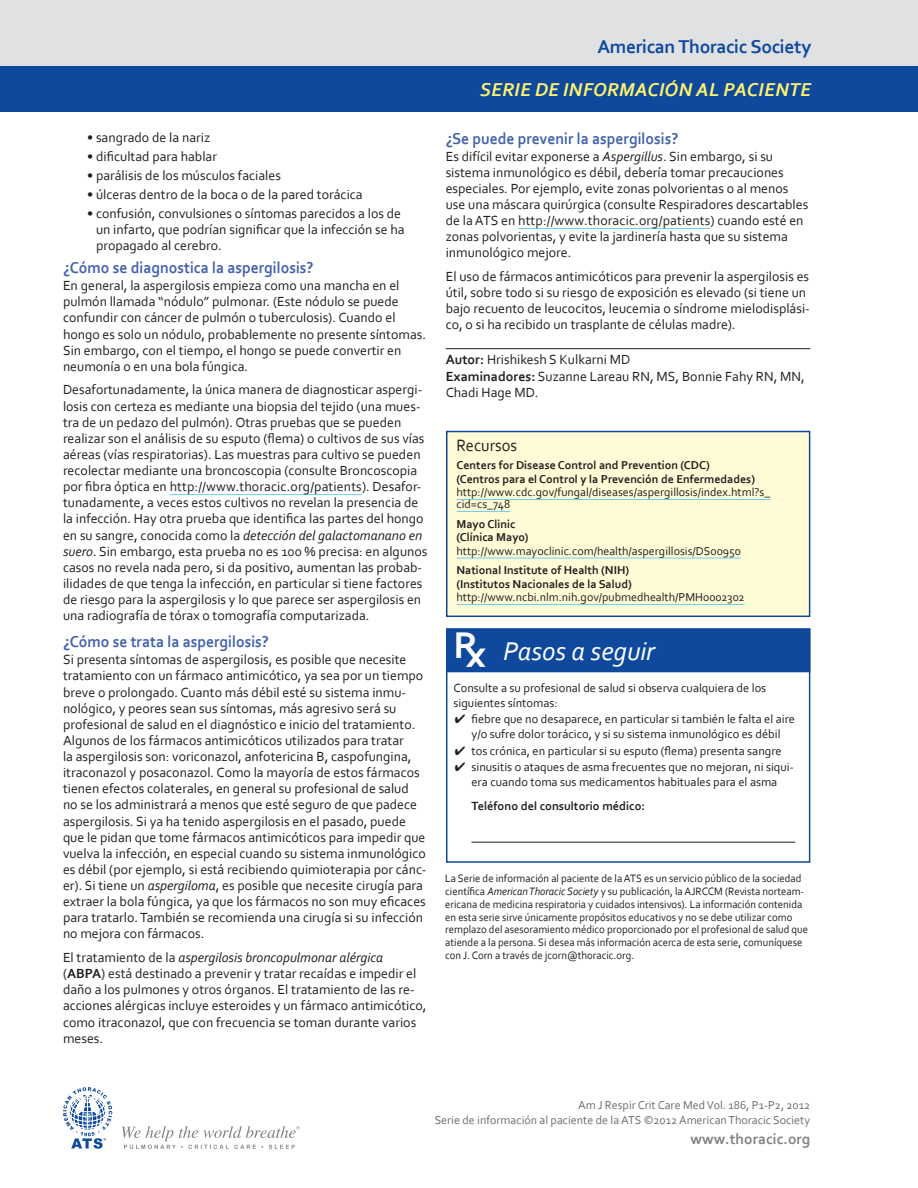
<style>
.page{position:relative;width:918px;height:1188px;background:#fff}
.page>*{position:absolute;margin:0;border:0;box-sizing:border-box;transform-origin:0 0}
.RX_Headline{font:italic 27px "Corbel";color:#fff}
.t1{font:italic 700 19.5px "Corbel";letter-spacing:.02em;color:#fff46d}
.t2{font:700 19.5px "Corbel";letter-spacing:-.02em;color:#0f499d}
.Resources_Box_Title{font:17.25px "Corbel";color:#231f20;scale:.95 1}
.Body_Headline{font:700 16.5px "Corbel";color:#4262ac;scale:.95 1}
.t3{font:700 15.45px "Corbel";color:#808285}
.Body{font:13.8px/16.2px "Corbel";color:#231f20}
.Authors{font:13.8px/16.6px "Corbel";color:#231f20}
.Rx_Intro_Text{font:12.3px/15px "Corbel";color:#231f20;text-align:center}
.Rx_Telephone{font:700 12.3px "Corbel";color:#231f20}
.Resources_Listing{font:12px/12px "Corbel";color:#231f20}
.Reources_Headline{font:700 12px/13.5px "Corbel";color:#231f20}
.Copyright_Info{font:12px "Corbel";color:#6c6d70}
.Endnote{font:11.25px/12.8px "Corbel";color:#231f20;scale:.95 1}
.s1{font-style:italic}
.s2{font-weight:700}
.s3{font-family:"Rx";font-style:normal;font-size:34.5px}
</style>
<div class="page">
<div style="left:0;top:0;width:918px;height:66px;background:#e0e1e3"></div>
<div style="left:0;top:66px;width:918px;height:45px;background:#0f499d"></div>
<svg style="left:63px;top:1087px;width:49px;height:62px"></svg>
<svg style="left:122px;top:1126px;width:178px;height:23px"></svg>
<hr style="left:170px;top:494px;width:192px;height:1px;background:#6bcff6">
<hr style="left:518px;top:228px;width:192px;height:1px;background:#6bcff6">
<hr style="left:446px;top:348px;width:364px;height:1px;background:#231f20">
<div style="left:447px;top:432px;width:363px;height:184px;background:#fffbd6"></div>
<hr style="left:456px;top:499px;width:314px;height:1px;background:#6bcff6">
<hr style="left:456px;top:511px;width:54px;height:1px;background:#6bcff6">
<hr style="left:456px;top:558px;width:285px;height:1px;background:#6bcff6">
<hr style="left:456px;top:604px;width:289px;height:1px;background:#6bcff6">
<div style="left:446px;top:431px;width:364px;height:186px;border:2px solid #0f499d"></div>
<div style="left:446px;top:629px;width:364px;height:43px;background:#0f499d"></div>
<hr style="left:471px;top:842px;width:324px;height:1px;background:#231f20">
<div style="left:446px;top:628px;width:364px;height:235px;border:2px solid #0f499d"></div>
<p class="Body" style="left:87px;top:129px;width:125px">• sangrado de la nariz</p>
<p class="Body" style="left:87px;top:148px;width:132px">• dificultad para hablar</p>
<p class="Body" style="left:87px;top:167px;width:195px">• parálisis de los músculos faciales</p>
<p class="Body" style="left:87px;top:186px;width:277px">• úlceras dentro de la boca o de la pared torácica</p>
<p class="Body" style="left:96px;top:205px;width:310px;text-indent:-9px">• confusión, convulsiones o síntomas parecidos a los de un infarto, que podrían significar que la infección se ha propagado al cerebro.</p>
<p class="Body_Headline" style="left:63px;top:258px;width:265px">¿Cómo se diagnostica la aspergilosis?</p>
<p class="Body" style="left:63px;top:277px;width:365px">En general, la aspergilosis empieza como una mancha en el pulmón llamada “nódulo” pulmonar. (Este nódulo se puede confundir con cáncer de pulmón o tuberculosis). Cuando el hongo es solo un nódulo, probablemente no presente síntomas.<br>Sin embargo, con el tiempo, el hongo se puede convertir en neumonía o en una bola fúngica.</p>
<p class="Body" style="left:63px;top:381px;width:366px">Desafortunadamente, la única manera de diagnosticar aspergi&shy;losis con certeza es mediante una biopsia del tejido (una mues&shy;tra de un pedazo del pulmón). Otras pruebas que se pueden realizar son el análisis de su esputo (flema) o cultivos de sus vías aéreas (vías respiratorias). Las muestras para cultivo se pueden recolectar mediante una broncoscopia (consulte Broncoscopia por fibra óptica en http://www.thoracic.org/patients). Desafor&shy;tunadamente, a veces estos cultivos no revelan la presencia de la infección. Hay otra prueba que identifica las partes del hongo en su sangre, conocida como la <span class="s1">detección del galactomanano en suero</span>. Sin embargo, esta prueba no es 100 % precisa: en algunos casos no revela nada pero, si da positivo, aumentan las probab&shy;ilidades de que tenga la infección, en particular si tiene factores de riesgo para la aspergilosis y lo que parece ser aspergilosis en una radiografía de tórax o tomografía computarizada.</p>
<p class="Body_Headline" style="left:63px;top:632px;width:218px">¿Cómo se trata la aspergilosis?</p>
<p class="Body" style="left:63px;top:651px;width:365px">Si presenta síntomas de aspergilosis, es posible que necesite tratamiento con un fármaco antimicótico, ya sea por un tiempo breve o prolongado. Cuanto más débil esté su sistema inmu&shy;nológico, y peores sean sus síntomas, más agresivo será su profesional de salud en el diagnóstico e inicio del tratamiento.<br>Algunos de los fármacos antimicóticos utilizados para tratar<br>la aspergilosis son: voriconazol, anfotericina B, caspofungina, itraconazol y posaconazol. Como la mayoría de estos fármacos tienen efectos colaterales, en general su profesional de salud no se los administrará a menos que esté seguro de que padece aspergilosis. Si ya ha tenido aspergilosis en el pasado, puede que le pidan que tome fármacos antimicóticos para impedir que vuelva la infección, en especial cuando su sistema inmunológico es débil (por ejemplo, si está recibiendo quimioterapia por cánc&shy;er). Si tiene un <span class="s1">aspergiloma</span>, es posible que necesite cirugía para extraer la bola fúngica, ya que los fármacos no son muy eficaces para tratarlo. También se recomienda una cirugía si su infección no mejora con fármacos.</p>
<p class="Body" style="left:63px;top:949px;width:365px">El tratamiento de la <span class="s1">aspergilosis broncopulmonar alérgica </span>(<span class="s2">ABPA</span>) está destinado a prevenir y tratar recaídas e impedir el daño a los pulmones y otros órganos. El tratamiento de las re&shy;acciones alérgicas incluye esteroides y un fármaco antimicótico, como itraconazol, que con frecuencia se toman durante varios meses.</p>
<h2 class="t2" style="left:597px;top:34px;width:216px">American Thoracic Society</h2>
<h2 class="t1" style="left:480px;top:78px;width:333px">SERIE DE INFORMACIÓN AL PACIENTE</h2>
<p class="Body_Headline" style="left:446px;top:128px;width:246px">¿Se puede prevenir la aspergilosis?</p>
<p class="Body" style="left:446px;top:148px;width:364px">Es difícil evitar exponerse a <span class="s1">Aspergillus</span>. Sin embargo, si su sistema inmunológico es débil, debería tomar precauciones especiales. Por ejemplo, evite zonas polvorientas o al menos use una máscara quirúrgica (consulte Respiradores descartables de la ATS en http://www.thoracic.org/patients) cuando esté en zonas polvorientas, y evite la jardinería hasta que su sistema inmunológico mejore.</p>
<p class="Body" style="left:446px;top:268px;width:366px">El uso de fármacos antimicóticos para prevenir la aspergilosis es útil, sobre todo si su riesgo de exposición es elevado (si tiene un bajo recuento de leucocitos, leucemia o síndrome mielodisplási&shy;co, o si ha recibido un trasplante de células madre).</p>
<p class="Authors" style="left:446px;top:351px;width:361px"><span class="s2">Autor:</span> Hrishikesh S Kulkarni MD<br><span class="s2">Examinadores:</span> Suzanne Lareau RN, MS, Bonnie Fahy RN, MN,<br>Chadi Hage MD.</p>
<p class="Resources_Box_Title" style="left:456px;top:435px;width:65px">Recursos</p>
<p class="Reources_Headline" style="left:456px;top:458px;width:300px">Centers for Disease Control and Prevention (CDC) (Centros para el Control y la Prevención de Enfermedades)</p>
<p class="Resources_Listing" style="left:456px;top:486px;width:315px">http://www.cdc.gov/fungal/diseases/aspergillosis/index.html?s_ cid=cs_748</p>
<p class="Reources_Headline" style="left:456px;top:517px;width:74px">Mayo Clinic (Clínica Mayo)</p>
<p class="Resources_Listing" style="left:456px;top:544px;width:286px">http://www.mayoclinic.com/health/aspergillosis/DS00950</p>
<p class="Reources_Headline" style="left:456px;top:563px;width:177px">National Institute of Health (NIH) (Institutos Nacionales de la Salud)</p>
<p class="Resources_Listing" style="left:456px;top:591px;width:290px">http://www.ncbi.nlm.nih.gov/pubmedhealth/PMH0002302</p>
<p class="RX_Headline" style="left:456px;top:635px;width:200px"><span class="s3">R</span> Pasos a seguir</p>
<p class="Rx_Intro_Text" style="left:453px;top:680px;width:314px;text-align:left">Consulte a su profesional de salud si observa cualquiera de los siguientes síntomas:</p>
<p class="Rx_Intro_Text" style="left:455px;top:711px;width:342px">✔ fiebre que no desaparece, en particular si también le falta el aire y/o sufre dolor torácico, y si su sistema inmunológico es débil</p>
<p class="Rx_Intro_Text" style="left:455px;top:743px;width:328px">✔ tos crónica, en particular si su esputo (flema) presenta sangre</p>
<p class="Rx_Intro_Text" style="left:455px;top:759px;width:340px">✔ sinusitis o ataques de asma frecuentes que no mejoran, ni siqui&shy;era cuando toma sus medicamentos habituales para el asma</p>
<p class="Rx_Telephone" style="left:471px;top:799px;width:175px">Teléfono del consultorio médico:</p>
<p class="Endnote" style="left:445px;top:872px;width:383px">La Serie de información al paciente de la ATS es un servicio público de la sociedad científica <span class="s1">American Thoracic Society</span> y su publicación, la AJRCCM (Revista norteam&shy;ericana de medicina respiratoria y cuidados intensivos). La información contenida en esta serie sirve únicamente propósitos educativos y no se debe utilizar como remplazo del asesoramiento médico proporcionado por el profesional de salud que atiende a la persona. Si desea más información acerca de esta serie, comuníquese con J. Corn a través de jcorn@thoracic.org.</p>
<p class="Copyright_Info" style="left:578px;top:1098px;width:233px">Am J Respir Crit Care Med Vol. 186, P1-P2, 2012</p>
<p class="Copyright_Info" style="left:435px;top:1112px;width:377px">Serie de información al paciente de la ATS ©2012 American Thoracic Society</p>
<p class="t3" style="left:691px;top:1130px;width:121px">www.thoracic.org</p>
</div>
